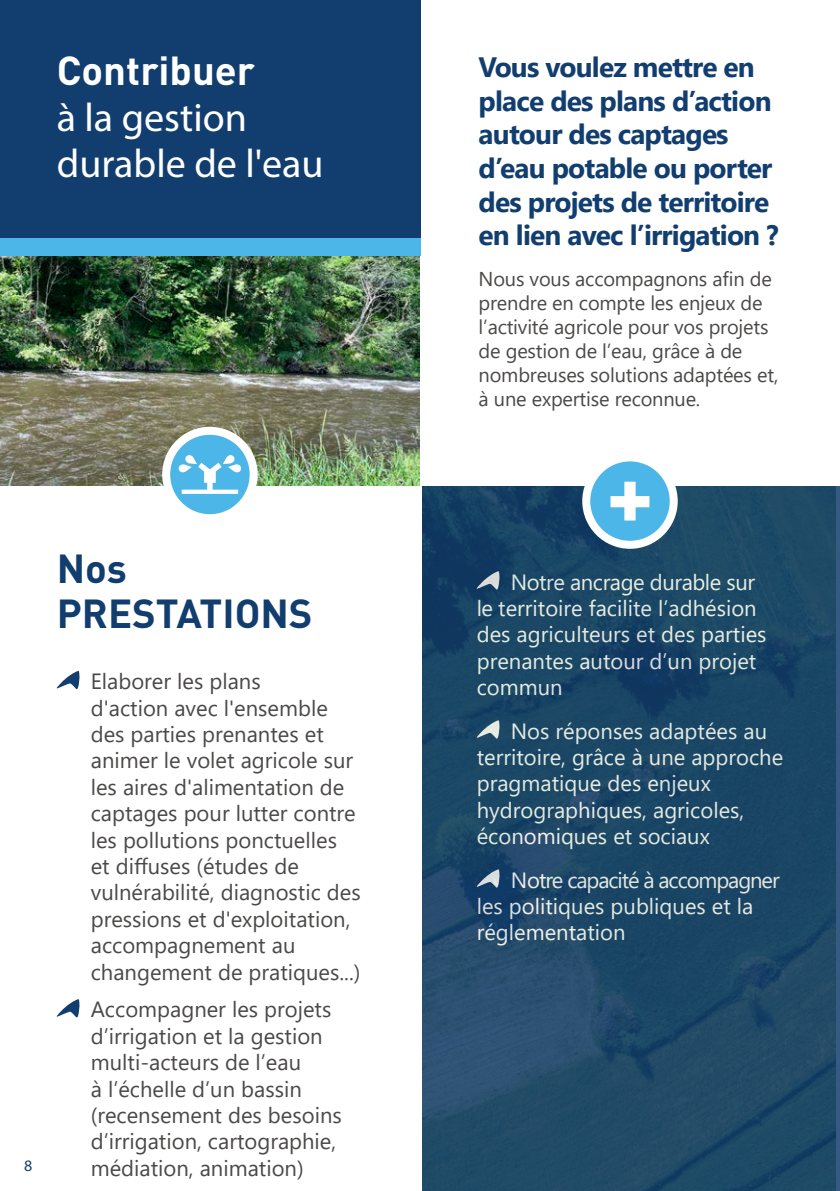
<style>
.page{position:relative;width:840px;height:1191px;background:#fff}
.page>*{position:absolute;margin:0;border:0;box-sizing:border-box;transform-origin:0 0}
.t1{font:40px/46px "Myriad Pro";color:#fff}
.t2{font:700 40px "DIN";color:#113e6e}
.t3{font:700 40px "DIN";color:#fff}
.t4{font:700 28px/33.6px "Segoe UI";letter-spacing:-.03em;color:#113e6e}
.t5{font:22px/26.4px "Segoe UI";color:#4b4948}
.t6{font:22px/26.4px "Segoe UI";color:#fff}
.t7{font:20px/24px "Segoe UI";letter-spacing:-.01em;color:#4b4948}
.t8{font:16px "Myriad Pro";color:#113e6e}
</style>
<div class="page">
<img style="left:0;top:255px;width:420px;height:231px">
<div style="left:0;top:0;width:420px;height:238px;background:#113e6e"></div>
<svg style="left:422px;top:486px;width:417px;height:705px;background:#1d4766"></svg>
<svg style="left:476px;top:570px;width:23px;height:20px"></svg>
<svg style="left:476px;top:719px;width:23px;height:20px"></svg>
<svg style="left:476px;top:868px;width:23px;height:20px"></svg>
<svg style="left:586px;top:457px;width:87px;height:88px;background:#66c0eb"></svg>
<svg style="left:610px;top:481px;width:39px;height:39px"></svg>
<div style="left:582px;top:453px;width:95px;height:96px;border:8px solid #fff;border-radius:50%"></div>
<svg style="left:57px;top:671px;width:23px;height:18px"></svg>
<svg style="left:57px;top:999px;width:23px;height:19px"></svg>
<svg style="left:166px;top:431px;width:87px;height:87px;fill:#4cb6e8"></svg>
<svg style="left:178px;top:455px;width:63px;height:39px"></svg>
<div style="left:162px;top:427px;width:95px;height:95px;border:8px solid #fff;border-radius:50%"></div>
<div style="left:0;top:238px;width:420px;height:17px;background:#4cb6e8"></div>
<p class="t3" style="left:57px;top:45px;width:200px">Contribuer</p>
<p class="t1" style="left:57px;top:94px;width:268px">à la gestion durable de l'eau</p>
<p class="t8" style="left:24px;top:1155px;width:10px">8</p>
<p class="t2" style="left:57px;top:542px;width:72px">Nos</p>
<p class="t2" style="left:57px;top:587px;width:257px">PRESTATIONS</p>
<p class="t5" style="left:91px;top:666px;width:171px">Elaborer les plans</p>
<p class="t5" style="left:91px;top:692px;width:271px">d'action avec l'ensemble des parties prenantes et animer le volet agricole sur les aires d'alimentation de captages pour lutter contre les pollutions ponctuelles et diffuses (études de vulnérabilité, diagnostic des pressions et d'exploitation, accompagnement au changement de pratiques...)</p>
<p class="t5" style="left:91px;top:994px;width:242px">Accompagner les projets</p>
<p class="t5" style="left:91px;top:1021px;width:252px">d’irrigation et la gestion multi-acteurs de l’eau<br>à l’échelle d’un bassin (recensement des besoins d’irrigation, cartographie, médiation, animation)</p>
<p class="t4" style="left:478px;top:48px;width:301px">Vous voulez mettre en place des plans d’action autour des captages d’eau potable ou porter des projets de territoire en lien avec l’irrigation ?</p>
<p class="t7" style="left:478px;top:265px;width:301px">Nous vous accompagnons afin de prendre en compte les enjeux de l’activité agricole pour vos projets de gestion de l’eau, grâce à de nombreuses solutions adaptées et, à une expertise reconnue.</p>
<p class="t6" style="left:476px;top:566px;width:291px;text-indent:34px">Notre ancrage durable sur le territoire facilite l’adhésion des agriculteurs et des parties prenantes autour d’un projet commun</p>
<p class="t6" style="left:476px;top:715px;width:308px;text-indent:34px">Nos réponses adaptées au territoire, grâce à une approche pragmatique des enjeux hydrographiques, agricoles, économiques et sociaux</p>
<p class="t6" style="left:476px;top:864px;width:304px;text-indent:34px">Notre capacité à accompagner les politiques publiques et la réglementation</p>
</div>
